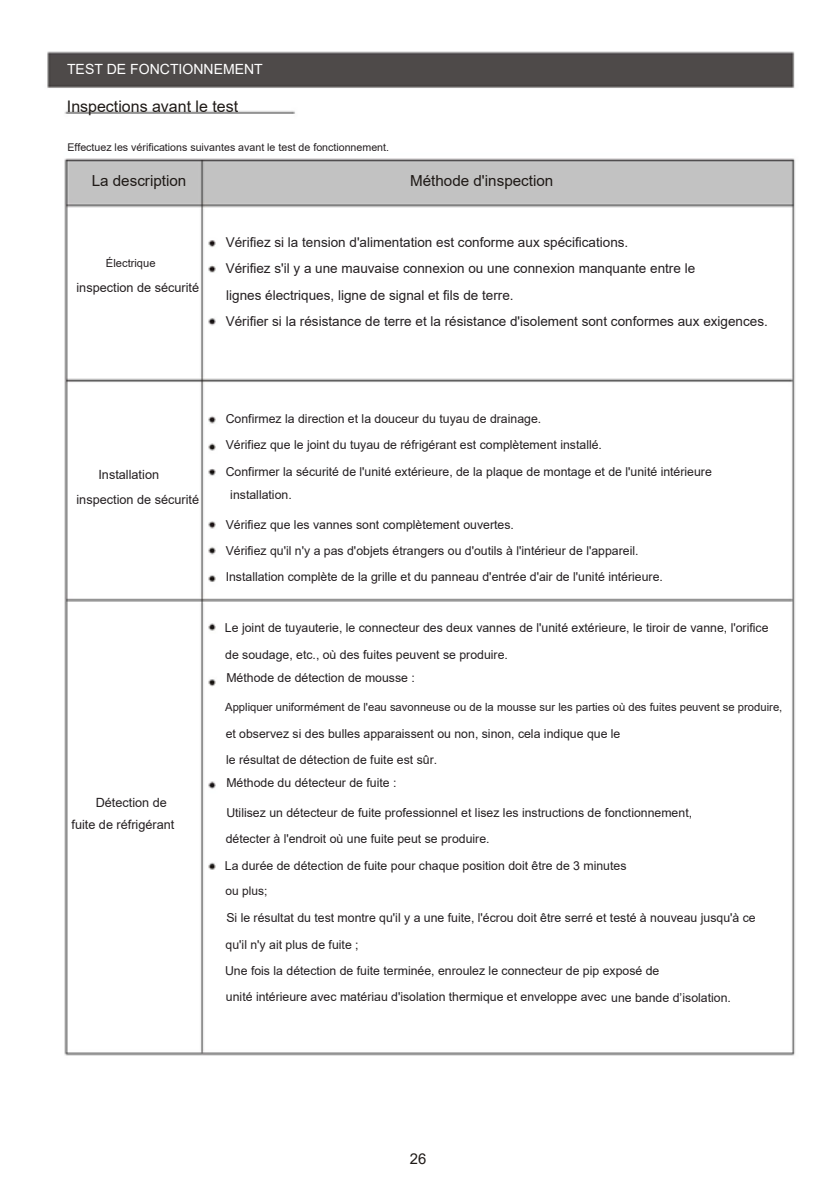
<style>
.page{position:relative;width:840px;height:1192px;background:#fff}
.page>*{position:absolute;margin:0;border:0;box-sizing:border-box;transform-origin:0 0}
.t1{font:16px "Arial";color:#1f1a17}
.t2{font:15.2px "Arial";color:#1f1a17}
.t3{font:14.8px "Arial";color:#1f1a17}
.t4{font:14px "Arial";color:#fff}
.t5{font:13.6px "Arial";color:#241f21}
.t6{font:12.6px/22px "Arial";color:#241f21}
.t7{font:12.2px/26.4px "Arial";color:#241f21}
.t8{font:12px "Arial";color:#241f21}
.t9{font:11.2px "Arial";color:#241f21}
.t10{font:10.6px "Arial";color:#241f21}
</style>
<div class="page">
<img style="left:47px;top:51px;width:748px;height:1005px">
<p class="t4" style="left:67px;top:60px;width:197px">TEST DE FONCTIONNEMENT</p>
<h1 class="t1" style="left:67px;top:95px;width:173px">Inspections avant le test</h1>
<p class="t10" style="left:67px;top:140px;width:323px">Effectuez les vérifications suivantes avant le test de fonctionnement.</p>
<p class="t2" style="left:92px;top:170px;width:96px">La description</p>
<p class="t2" style="left:410px;top:170px;width:145px">Méthode d'inspection</p>
<p class="t9" style="left:106px;top:256px;width:51px">Électrique</p>
<p class="t6" style="left:77px;top:277px;width:124px">inspection de sécurité</p>
<p class="t5" style="left:226px;top:233px;width:404px">Vérifiez si la tension d'alimentation est conforme aux spécifications.</p>
<p class="t5" style="left:226px;top:259px;width:471px">Vérifiez s'il y a une mauvaise connexion ou une connexion manquante entre le</p>
<p class="t5" style="left:226px;top:286px;width:289px">lignes électriques, ligne de signal et fils de terre.</p>
<p class="t5" style="left:226px;top:312px;width:544px">Vérifier si la résistance de terre et la résistance d'isolement sont conformes aux exigences.</p>
<p class="t6" style="left:98px;top:464px;width:62px">Installation</p>
<p class="t6" style="left:77px;top:489px;width:124px">inspection de sécurité</p>
<p class="t6" style="left:71px;top:792px;width:104px;text-indent:24px">Détection de fuite de réfrigérant</p>
<p class="t7" style="left:226px;top:406px;width:378px">Confirmez la direction et la douceur du tuyau de drainage.<br>Vérifiez que le joint du tuyau de réfrigérant est complètement installé.</p>
<p class="t7" style="left:226px;top:458px;width:488px">Confirmer la sécurité de l'unité extérieure, de la plaque de montage et de l'unité intérieure</p>
<p class="t7" style="left:230px;top:482px;width:63px">installation.</p>
<p class="t7" style="left:226px;top:511px;width:290px">Vérifiez que les vannes sont complètement ouvertes.</p>
<p class="t7" style="left:226px;top:537px;width:414px">Vérifiez qu'il n'y a pas d'objets étrangers ou d'outils à l'intérieur de l'appareil.</p>
<p class="t7" style="left:226px;top:564px;width:439px">Installation complète de la grille et du panneau d'entrée d'air de l'unité intérieure.</p>
<p class="t7" style="left:225px;top:615px;width:545px">Le joint de tuyauterie, le connecteur des deux vannes de l'unité extérieure, le tiroir de vanne, l'orifice de soudage, etc., où des fuites peuvent se produire.</p>
<p class="t7" style="left:226px;top:664px;width:190px">Méthode de détection de mousse :</p>
<p class="t9" style="left:225px;top:700px;width:559px">Appliquer uniformément de l'eau savonneuse ou de la mousse sur les parties où des fuites peuvent se produire,</p>
<p class="t7" style="left:226px;top:720px;width:396px">et observez si des bulles apparaissent ou non, sinon, cela indique que le</p>
<p class="t7" style="left:226px;top:746px;width:213px">le résultat de détection de fuite est sûr.</p>
<p class="t7" style="left:226px;top:770px;width:172px">Méthode du détecteur de fuite :</p>
<p class="t7" style="left:226px;top:799px;width:467px">Utilisez un détecteur de fuite professionnel et lisez les instructions de fonctionnement,</p>
<p class="t7" style="left:226px;top:826px;width:265px">détecter à l'endroit où une fuite peut se produire.</p>
<p class="t7" style="left:225px;top:852px;width:403px">La durée de détection de fuite pour chaque position doit être de 3 minutes</p>
<p class="t8" style="left:226px;top:883px;width:43px">ou plus;</p>
<p class="t7" style="left:226px;top:905px;width:532px">Si le résultat du test montre qu'il y a une fuite, l'écrou doit être serré et testé à nouveau jusqu'à ce qu'il n'y ait plus de fuite ;</p>
<p class="t7" style="left:225px;top:957px;width:436px">Une fois la détection de fuite terminée, enroulez le connecteur de pip exposé de</p>
<p class="t7" style="left:226px;top:984px;width:507px">unité intérieure avec matériau d'isolation thermique et enveloppe avec une bande d’isolation.</p>
<p class="t3" style="left:410px;top:1149px;width:18px">26</p>
</div>
